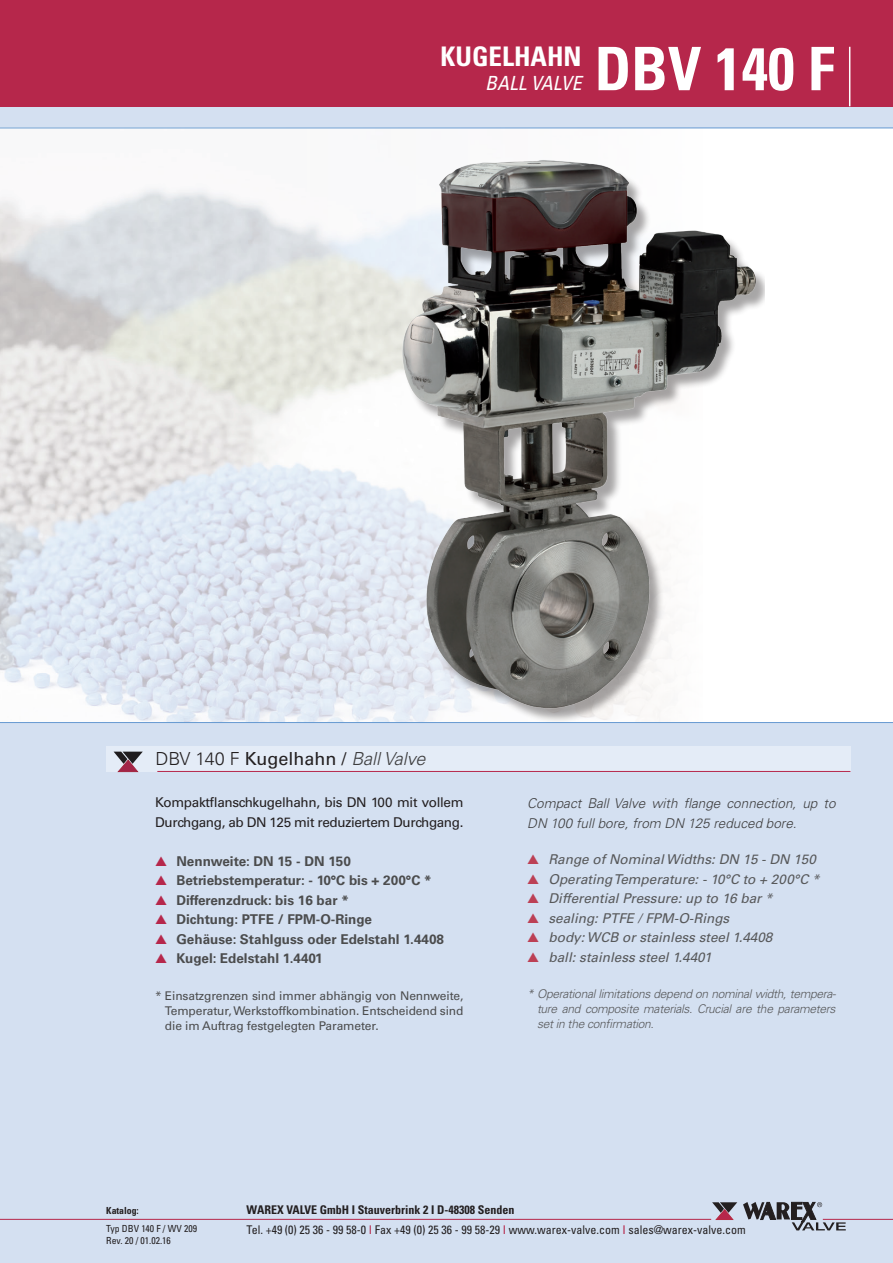
<style>
.page{position:relative;width:893px;height:1263px;background:#d4e0f1}
.page>*{position:absolute;margin:0;border:0;box-sizing:border-box;transform-origin:0 0}
.t1{font:700 condensed 60px "Univers";color:#fff}
.t2{font:700 condensed 27px "Univers";color:#fff}
.t3{font:italic condensed 19.5px "Univers";color:#fff}
.t4{font:18px "Univers";color:#231f20}
.t5{font:italic 13.5px "Univers";color:#57585a}
.t6{font:700 13.5px "Univers";color:#4b4c4d}
.t7{font:13.5px/19.5px "Univers";letter-spacing:-.025em;color:#231f20}
.t8{font:italic 300 13.5px/19.5px "Univers";color:#3e3e3f}
.t9{font:condensed 12px/19.5px "Univers";color:#231f20}
.t10{font:12px/15px "Univers";letter-spacing:-.01em;color:#4b4c4d;text-align:justify}
.t11{font:italic 300 12px/15px "Univers";letter-spacing:-.025em;color:#57585a;text-align:justify}
.t12{font:condensed 9.75px/12px "Univers";color:#231f20}
.t13{font:700 condensed 9.75px "Univers";color:#231f20}
.s1{font-weight:300}
.s2{font-weight:300;font-style:italic;color:#3e3e3f}
.s3{color:#b6274b}
.s4{color:#bc4055}
.s5{font-weight:700}
</style>
<div class="page">
<svg style="left:0;top:128px;width:893px;height:595px"></svg>
<div style="left:0;top:0;width:893px;height:106px;background:#b6274b"></div>
<svg style="left:712px;top:1202px;width:25px;height:17px"></svg>
<svg style="left:743px;top:1202px;width:103px;height:28px"></svg>
<hr style="left:823px;top:1219px;width:70px;height:1px;background:#b6274b">
<hr style="left:0;top:1219px;width:711px;height:1px;background:#b6274b">
<div style="left:106px;top:746px;width:744px;height:26px;background:#e4ecf7"></div>
<hr style="left:157px;top:771px;width:693px;height:1px;background:#b6274b">
<svg style="left:113px;top:751px;width:30px;height:22px"></svg>
<svg style="left:114px;top:752px;width:29px;height:20px"></svg>
<hr style="left:849px;top:47px;width:1px;height:59px;background:#fff">
<img style="left:335px;top:152px;width:429px;height:571px">
<h2 class="t2" style="left:440px;top:40px;width:142px">KUGELHAHN</h2>
<h3 class="t3" style="left:485px;top:71px;width:98px">BALL VALVE</h3>
<h1 class="t1" style="left:595px;top:32px;width:241px">DBV 140 F</h1>
<h3 class="t4" style="left:156px;top:748px;width:271px"><span class="s1">DBV 140 F</span> Kugelhahn / <span class="s2">Ball Valve</span></h3>
<p class="t7" style="left:155px;top:793px;width:310px">Kompaktflanschkugelhahn, bis DN 100 mit vollem<br>Durchgang, ab DN 125 mit reduziertem Durchgang.</p>
<p class="t6" style="left:155px;top:853px;width:197px"><span class="s3">▲</span> Nennweite: DN 15 - DN 150</p>
<p class="t6" style="left:155px;top:873px;width:278px"><span class="s3">▲</span> Betriebstemperatur: - 10°C bis + 200°C *</p>
<p class="t6" style="left:155px;top:892px;width:195px"><span class="s3">▲</span> Differenzdruck: bis 16 bar *</p>
<p class="t6" style="left:155px;top:912px;width:218px"><span class="s3">▲</span> Dichtung: PTFE / FPM-O-Ringe</p>
<p class="t6" style="left:155px;top:931px;width:290px"><span class="s3">▲</span> Gehäuse: Stahlguss oder Edelstahl 1.4408</p>
<p class="t6" style="left:155px;top:951px;width:169px"><span class="s3">▲</span> Kugel: Edelstahl 1.4401</p>
<p class="t10" style="left:165px;top:988px;width:300px;text-indent:-10px">* Einsatzgrenzen sind immer abhängig von Nennweite, Temperatur, Werkstoffkombination. Entscheidend sind die im Auftrag festgelegten Parameter.</p>
<p class="t8" style="left:527px;top:793px;width:310px">Compact Ball Valve with flange connection, up to<br>DN 100 full bore, from DN 125 reduced bore.</p>
<p class="t5" style="left:527px;top:851px;width:290px"><span class="s4">▲</span> Range of Nominal Widths: DN 15 - DN 150</p>
<p class="t5" style="left:527px;top:871px;width:294px"><span class="s4">▲</span> Operating Temperature: - 10°C to + 200°C *</p>
<p class="t5" style="left:527px;top:890px;width:247px"><span class="s4">▲</span> Differential Pressure: up to 16 bar *</p>
<p class="t5" style="left:527px;top:910px;width:204px"><span class="s4">▲</span> sealing: PTFE / FPM-O-Rings</p>
<p class="t5" style="left:527px;top:929px;width:247px"><span class="s4">▲</span> body: WCB or stainless steel 1.4408</p>
<p class="t5" style="left:527px;top:949px;width:186px"><span class="s4">▲</span> ball: stainless steel 1.4401</p>
<p class="t11" style="left:537px;top:986px;width:301px;text-indent:-10px">* Operational limitations depend on nominal width, tempera&shy;ture and composite materials. Crucial are the parameters set in the confirmation.</p>
<p class="t13" style="left:106px;top:1204px;width:34px">Katalog:</p>
<p class="t12" style="left:106px;top:1222px;width:92px">Typ DBV 140 F / WV 209<br>Rev. 20 / 01.02.16</p>
<p class="t9" style="left:247px;top:1200px;width:501px"><span class="s5">WAREX VALVE GmbH I Stauverbrink 2 I D-48308 Senden<br></span>Tel. +49 (0) 25 36 - 99 58-0 <span class="s3">I</span> Fax +49 (0) 25 36 - 99 58-29 <span class="s3">I</span> www.warex-valve.com <span class="s3">I</span> sales@warex-valve.com</p>
</div>
